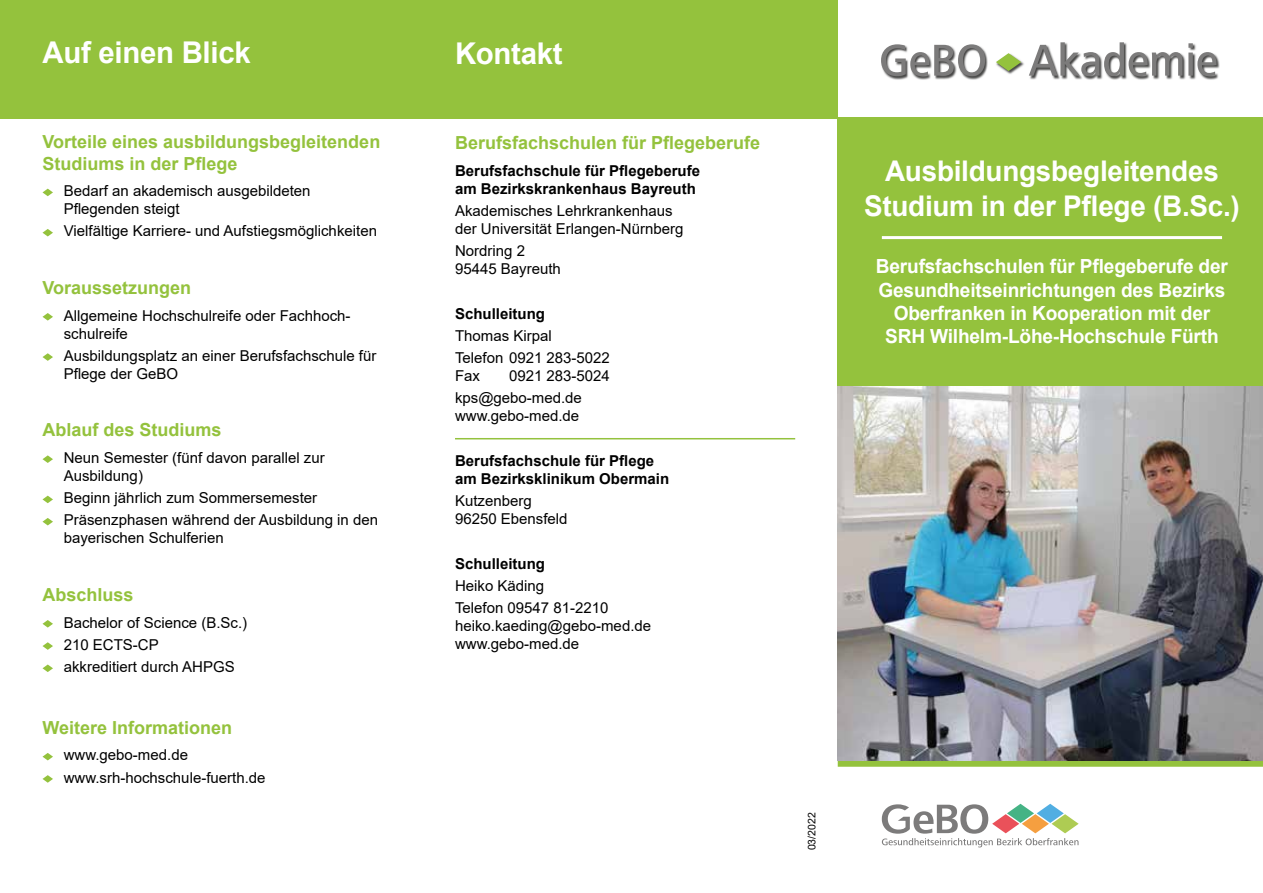
<style>
.page{position:relative;width:1263px;height:893px;background:#fff}
.page>*{position:absolute;margin:0;border:0;box-sizing:border-box;transform-origin:0 0}
.t1{font:700 30px "Arial";letter-spacing:-.01em;color:#fff}
.t2{font:700 28.5px/34.2px "Arial";letter-spacing:-.01em;color:#fff;text-align:center}
.t3{font:700 19.5px/23.4px "Arial";letter-spacing:-.01em;color:#fff;text-align:center}
.t4{font:700 18px/21.6px "Arial";color:#94c23d}
.t5{font:15px/18px "Arial";color:#000}
.t6{font:700 15px/18px "Arial";color:#000}
.t7{font:10.5px "Arial";color:#000}
</style>
<div class="page">
<div style="left:838px;top:117px;width:425px;height:270px;background:#94c23d"></div>
<svg style="left:882px;top:804px;width:197px;height:43px"></svg>
<img style="left:887px;top:51px;width:333px;height:29px">
<svg style="left:881px;top:44px;width:104px;height:32px"></svg>
<svg style="left:1029px;top:42px;width:153px;height:34px"></svg>
<svg style="left:1188px;top:43px;width:28px;height:33px"></svg>
<img style="left:995px;top:52px;width:30px;height:23px">
<svg style="left:996px;top:53px;width:25px;height:18px"></svg>
<hr style="left:882px;top:236px;width:340px;height:3px;background:#fff">
<svg style="left:838px;top:760px;width:425px;height:7px;background:#92b84c"></svg>
<div style="left:0;top:0;width:838px;height:118px;background:#94c23d"></div>
<hr style="left:455px;top:438px;width:340px;height:1px;background:#94c23d">
<svg style="left:43px;top:189px;width:10px;height:7px"></svg>
<svg style="left:43px;top:229px;width:10px;height:7px"></svg>
<svg style="left:43px;top:313px;width:10px;height:8px"></svg>
<svg style="left:43px;top:353px;width:10px;height:8px"></svg>
<svg style="left:43px;top:455px;width:10px;height:8px"></svg>
<svg style="left:43px;top:496px;width:10px;height:7px"></svg>
<svg style="left:43px;top:518px;width:10px;height:7px"></svg>
<svg style="left:43px;top:620px;width:10px;height:8px"></svg>
<svg style="left:43px;top:642px;width:10px;height:8px"></svg>
<svg style="left:43px;top:664px;width:10px;height:8px"></svg>
<svg style="left:43px;top:753px;width:10px;height:7px"></svg>
<svg style="left:43px;top:775px;width:10px;height:8px"></svg>
<img style="left:838px;top:387px;width:425px;height:373px">
<h1 class="t1" style="left:43px;top:32px;width:210px">Auf einen Blick</h1>
<p class="t4" style="left:43px;top:131px;width:339px">Vorteile eines ausbildungsbegleitenden<br>Studiums in der Pflege</p>
<p class="t5" style="left:64px;top:182px;width:248px">Bedarf an akademisch ausgebildeten<br>Pflegenden steigt</p>
<p class="t5" style="left:64px;top:222px;width:315px">Vielfältige Karriere- und Aufstiegsmöglichkeiten</p>
<p class="t4" style="left:43px;top:277px;width:150px">Voraussetzungen</p>
<p class="t5" style="left:64px;top:306px;width:288px">Allgemeine Hochschulreife oder Fachhoch&shy;schulreife</p>
<p class="t5" style="left:64px;top:346px;width:314px">Ausbildungsplatz an einer Berufsfachschule für<br>Pflege der GeBO</p>
<p class="t4" style="left:43px;top:419px;width:181px">Ablauf des Studiums</p>
<p class="t5" style="left:64px;top:449px;width:262px">Neun Semester (fünf davon parallel zur<br>Ausbildung)</p>
<p class="t5" style="left:64px;top:487px;width:316px;line-height:22.2px">Beginn jährlich zum Sommersemester<br>Präsenzphasen während der Ausbildung in den</p>
<p class="t5" style="left:64px;top:529px;width:162px">bayerischen Schulferien</p>
<p class="t4" style="left:43px;top:584px;width:93px">Abschluss</p>
<p class="t5" style="left:64px;top:611px;width:185px;line-height:22.2px">Bachelor of Science (B.Sc.)<br>210 ECTS-CP<br>akkreditiert durch AHPGS</p>
<p class="t4" style="left:43px;top:717px;width:191px">Weitere Informationen</p>
<p class="t5" style="left:64px;top:744px;width:203px;line-height:22.2px">www.gebo-med.de www.srh-hochschule-fuerth.de</p>
<h1 class="t1" style="left:455px;top:33px;width:109px">Kontakt</h1>
<p class="t4" style="left:455px;top:132px;width:307px">Berufsfachschulen für Pflegeberufe</p>
<p class="t6" style="left:455px;top:162px;width:247px">Berufsfachschule für Pflegeberufe am Bezirkskrankenhaus Bayreuth</p>
<p class="t5" style="left:455px;top:202px;width:230px">Akademisches Lehrkrankenhaus der Universität Erlangen-Nürnberg</p>
<p class="t5" style="left:455px;top:242px;width:107px">Nordring 2<br>95445 Bayreuth</p>
<p class="t6" style="left:455px;top:305px;width:92px">Schulleitung</p>
<p class="t5" style="left:455px;top:324px;width:156px;line-height:22.2px">Thomas Kirpal<br>Telefon 0921 283-5022</p>
<p class="t5" style="left:455px;top:367px;width:27px">Fax</p>
<p class="t5" style="left:455px;top:365px;width:156px;line-height:22.2px;text-indent:54px">0921 283-5024 kps@gebo-med.de</p>
<p class="t5" style="left:455px;top:407px;width:126px">www.gebo-med.de</p>
<p class="t6" style="left:455px;top:452px;width:216px">Berufsfachschule für Pflege am Bezirksklinikum Obermain</p>
<p class="t5" style="left:455px;top:492px;width:114px">Kutzenberg<br>96250 Ebensfeld</p>
<p class="t6" style="left:455px;top:555px;width:92px">Schulleitung</p>
<p class="t5" style="left:455px;top:574px;width:155px;line-height:22.2px">Heiko Käding<br>Telefon 09547 81-2210</p>
<p class="t5" style="left:455px;top:617px;width:198px">heiko.kaeding@gebo-med.de www.gebo-med.de</p>
<h2 class="t2" style="left:864px;top:155px;width:377px">Ausbildungsbegleitendes<br>Studium in der Pflege (B.Sc.)</h2>
<h3 class="t3" style="left:876px;top:255px;width:354px">Berufsfachschulen für Pflegeberufe der Gesundheitseinrichtungen des Bezirks Oberfranken in Kooperation mit der SRH Wilhelm-Löhe-Hochschule Fürth</h3>
<p class="t7" style="left:805px;top:850px;width:39px;rotate:-90deg">03/2022</p>
</div>
